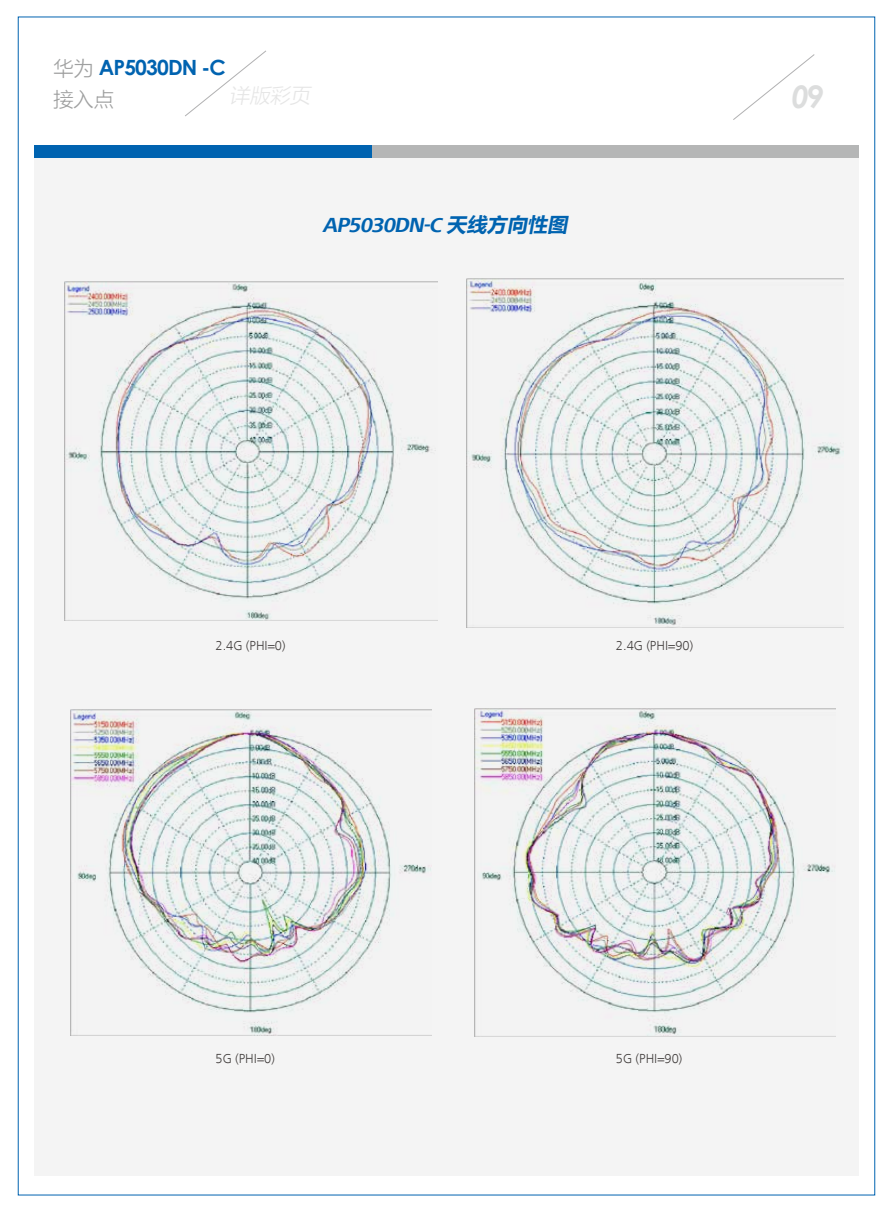
<style>
.page{position:relative;width:893px;height:1212px;background:#fff}
.page>*{position:absolute;margin:0;border:0;box-sizing:border-box;transform-origin:0 0}
.t1{font:italic 700 31.2px "Century Gothic";color:#dcdddd}
.t2{font:italic 700 21px "Frutiger Next LT";color:#0063b0}
.t3{font:700 21px "Century Gothic";letter-spacing:-.04em;color:#0063b0}
.t4{font:italic 21px "FZLTXHK";color:#e6e6e6}
.t5{font:21px "FZLTXHK";color:#9fa0a0}
.t6{font:300 13.5px "Frutiger Next LT";color:#3e3a39}
.s1{font-family:"FZLTXHK";font-weight:400;color:#9fa0a0}
.s2{font-family:"FZLTCHJW GB1 0";font-weight:400}
</style>
<div class="page">
<svg style="left:185px;top:50px;width:81px;height:67px"></svg>
<div style="left:34px;top:151px;width:825px;height:1025px;background:#f4f4f4"></div>
<div style="left:34px;top:145px;width:338px;height:12px;background:#0063b0"></div>
<div style="left:372px;top:145px;width:487px;height:12px;background:#b5b6b6"></div>
<svg style="left:733px;top:54px;width:82px;height:66px"></svg>
<img style="left:64px;top:282px;width:373px;height:338px">
<img style="left:71px;top:710px;width:360px;height:326px">
<img style="left:474px;top:708px;width:361px;height:329px">
<img style="left:466px;top:278px;width:377px;height:349px">
<h2 class="t3" style="left:53px;top:52px;width:174px"><span class="s1">华为</span> AP5030DN -C</h2>
<h2 class="t5" style="left:53px;top:88px;width:63px">接入点</h2>
<h2 class="t4" style="left:229px;top:84px;width:87px">详版彩页</h2>
<h1 class="t1" style="left:791px;top:73px;width:34px">09</h1>
<h2 class="t2" style="left:322px;top:213px;width:251px">AP5030DN-C <span class="s2">天线方向性图</span></h2>
<p class="t6" style="left:216px;top:638px;width:72px">2.4G (PHI=0)</p>
<p class="t6" style="left:216px;top:1051px;width:61px">5G (PHI=0)</p>
<p class="t6" style="left:616px;top:638px;width:79px">2.4G (PHI=90)</p>
<p class="t6" style="left:616px;top:1051px;width:68px">5G (PHI=90)</p>
</div>
